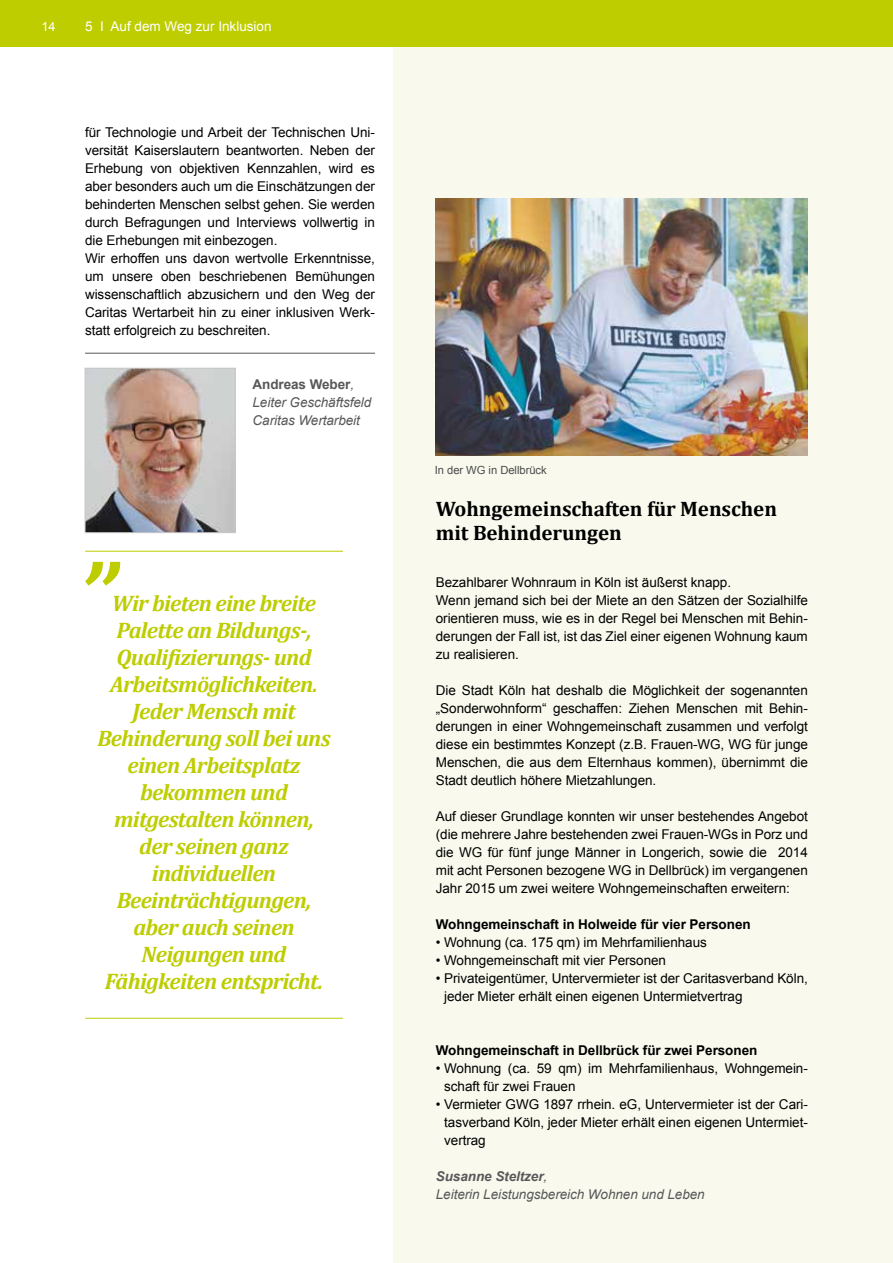
<style>
.page{position:relative;width:893px;height:1263px;background:#fff}
.page>*{position:absolute;margin:0;border:0;box-sizing:border-box;transform-origin:0 0}
.t1{font:italic 700 22.5px/27px "Cambria";letter-spacing:-.03em;color:#bdcd00;text-align:center}
.t2{font:700 21px/24px "Cambria";letter-spacing:-.005em;color:#000}
.t3{font:13.5px/18px "Arial";letter-spacing:-.005em;color:#000}
.t4{font:italic 13.5px/18px "Arial";letter-spacing:-.005em;color:#58585a}
.t5{font:700 13.5px "Arial";letter-spacing:-.005em;color:#000}
.t6{font:13.5px "Arial";color:#fff}
.t7{font:12.75px "Arial";color:#fff}
.t8{font:11.25px "Arial";color:#4b4b4d}
.s1{font-weight:700;font-style:normal}
.s2{font-weight:700}
</style>
<div class="page">
<div style="left:393px;top:41px;width:500px;height:1222px;background:#f9faed"></div>
<div style="left:0;top:0;width:893px;height:47px;background:#bdcd00"></div>
<img style="left:436px;top:198px;width:372px;height:257px">
<img style="left:87px;top:370px;width:147px;height:161px">
<div style="left:85px;top:368px;width:151px;height:165px;border:1px solid #c6c7c8"></div>
<hr style="left:85px;top:353px;width:290px;height:1px;background:#58585a">
<hr style="left:85px;top:551px;width:258px;height:1px;background:#bdcd00">
<hr style="left:85px;top:1018px;width:258px;height:1px;background:#bdcd00">
<svg style="left:85px;top:562px;width:35px;height:24px"></svg>
<p class="t7" style="left:41px;top:18px;width:16px">14</p>
<p class="t6" style="left:85px;top:18px;width:188px">5 I Auf dem Weg zur I nklusion</p>
<p class="t3" style="left:85px;top:123px;width:292px">für Technologie und Arbeit der Technischen Uni&shy;versität Kaiserslautern beantworten. Neben der Erhebung von objektiven Kennzahlen, wird es aber besonders auch um die Einschätzungen der behinderten Menschen selbst gehen. Sie werden durch Befragungen und I nterviews vollwertig in die Erhebungen mit einbezogen.<br>Wir erhoffen uns davon wertvolle Erkenntnisse, um unsere oben beschriebenen Bemühungen wissenschaftlich abzusichern und den Weg der Caritas Wertarbeit hin zu einer inklusiven Werk&shy;statt erfolgreich zu beschreiten.</p>
<p class="t4" style="left:253px;top:375px;width:120px"><span class="s1">Andreas Weber</span>,<br>Leiter Geschäftsfeld<br>Caritas Wertarbeit</p>
<p class="t1" style="left:97px;top:589px;width:235px">Wir bieten eine breite<br>Palette an Bildungs-,<br>Qualifizierungs- und<br>Arbeitsmöglichkeiten.<br>Jeder Mensch mit<br>Behinderung soll bei uns einen Arbeitsplatz bekommen und mitgestalten können, der seinen ganz individuellen<br>Beeinträchtigungen, aber auch seinen<br>Neigungen und<br>Fähigkeiten entspricht.</p>
<p class="t8" style="left:435px;top:463px;width:113px">I n der WG in Dellbrück</p>
<h2 class="t2" style="left:436px;top:496px;width:343px">Wohngemeinschaften für Menschen mit Behinderungen</h2>
<p class="t3" style="left:436px;top:573px;width:373px">Bezahlbarer Wohnraum in Köln ist äußerst knapp.<br>Wenn jemand sich bei der Miete an den Sätzen der Sozialhilfe orientieren muss, wie es in der Regel bei Menschen mit Behin&shy;derungen der Fall ist, ist das Ziel einer eigenen Wohnung kaum zu realisieren.</p>
<p class="t3" style="left:436px;top:681px;width:374px;text-align:justify">Die Stadt Köln hat deshalb die Möglichkeit der sogenannten „Sonderwohnform“ geschaffen: Ziehen Menschen mit Behin&shy;derungen in einer Wohngemeinschaft zusammen und verfolgt diese ein bestimmtes Konzept (z.B. Frauen-WG, WG für junge Menschen, die aus dem Elternhaus kommen), übernimmt die Stadt deutlich höhere Mietzahlungen.</p>
<p class="t3" style="left:436px;top:807px;width:374px;text-align:justify">Auf dieser Grundlage konnten wir unser bestehendes Angebot (die mehrere Jahre bestehenden zwei Frauen-WGs in Porz und die WG für fünf junge Männer in Longerich, sowie die 2014 mit acht Personen bezogene WG in Dellbrück) im vergangenen Jahr 2015 um zwei weitere Wohngemeinschaften erweitern:</p>
<p class="t5" style="left:436px;top:915px;width:316px">Wohngemeinschaft in Holweide für vier Personen</p>
<p class="t3" style="left:436px;top:933px;width:273px">• Wohnung (ca. 175 qm) im Mehrfamilienhaus</p>
<p class="t3" style="left:436px;top:951px;width:232px">• Wohngemeinschaft mit vier Personen</p>
<p class="t3" style="left:444px;top:969px;width:365px;text-indent:-8px">• Privateigentümer, Untervermieter ist der Caritasverband Köln, jeder Mieter erhält einen eigenen Untermietvertrag</p>
<p class="t5" style="left:436px;top:1041px;width:323px">Wohngemeinschaft in Dellbrück für zwei Personen</p>
<p class="t3" style="left:444px;top:1059px;width:365px;text-indent:-8px">• Wohnung (ca. 59 qm) im Mehrfamilienhaus, Wohngemein&shy;schaft für zwei Frauen</p>
<p class="t3" style="left:444px;top:1095px;width:365px;text-align:justify;text-indent:-8px">• Vermieter GWG 1897 rrhein. eG, Untervermieter ist der Cari&shy;tasverband Köln, jeder Mieter erhält einen eigenen Untermiet&shy;vertrag</p>
<p class="t4" style="left:436px;top:1167px;width:270px"><span class="s2">Susanne Steltzer</span>,<br>Leiterin Leistungsbereich Wohnen und Leben</p>
</div>
